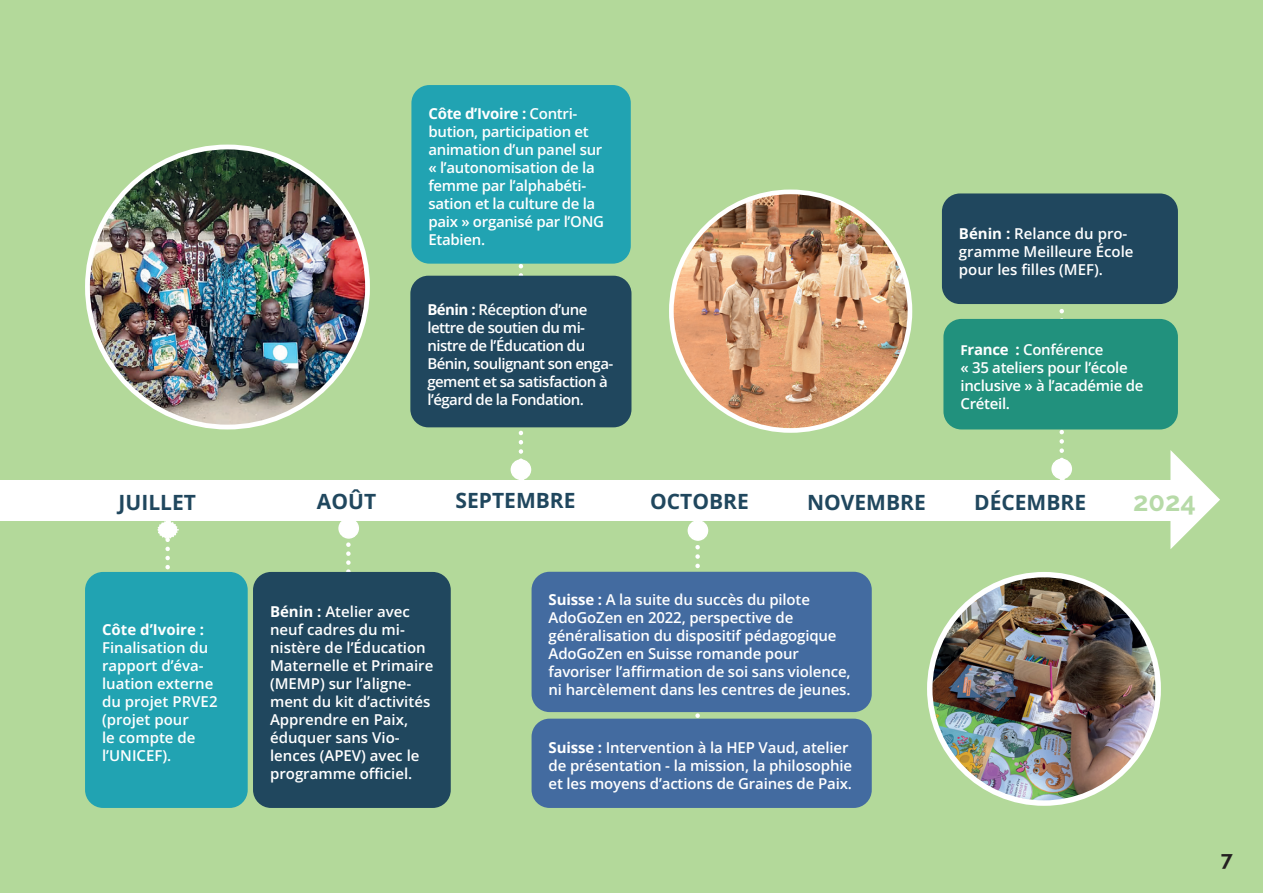
<style>
.page{position:relative;width:1263px;height:893px;background:#b3d99a}
.page>*{position:absolute;margin:0;border:0;box-sizing:border-box;transform-origin:0 0}
.t1{font:700 27px "Raleway";color:#b7daa8}
.t2{font:700 21px "Open Sans";color:#20475e}
.t3{font:700 21px "Raleway";color:#231f20}
.t4{font:600 15px/18px "Open Sans";letter-spacing:-.01em;color:#fff}
.t5{font:600 15px/18px "Open Sans";letter-spacing:-.035em;color:#fff}
.t6{font:700 15px "Open Sans";color:#fff}
.s1{font-weight:700}
.s2{font-weight:700;font-size:13.5px}
</style>
<div class="page">
<div style="left:0;top:480px;width:1191px;height:40px;background:#fff"></div>
<img style="left:930px;top:575px;width:225px;height:228px">
<div style="left:927px;top:572px;width:234px;height:234px;border:5px solid #fff;border-radius:50%"></div>
<img style="left:671px;top:192px;width:239px;height:237px">
<div style="left:669px;top:190px;width:243px;height:243px;border:5px solid #fff;border-radius:50%"></div>
<svg style="left:156px;top:520px;width:23px;height:50px"></svg>
<div style="left:85px;top:572px;width:163px;height:236px;background:#21a3b2;border-radius:18px"></div>
<svg style="left:346px;top:545px;width:5px;height:27px"></svg>
<div style="left:339px;top:519px;width:19px;height:19px;background:#fff;border-radius:50%"></div>
<div style="left:338px;top:518px;width:21px;height:21px;border:2px solid #fff;border-radius:50%"></div>
<div style="left:253px;top:572px;width:198px;height:236px;background:#20475e;border-radius:18px"></div>
<svg style="left:519px;top:264px;width:4px;height:195px"></svg>
<div style="left:511px;top:460px;width:19px;height:19px;background:#fff;border-radius:50%"></div>
<div style="left:511px;top:459px;width:20px;height:21px;border:2px solid #fff;border-radius:50%"></div>
<div style="left:410px;top:276px;width:221px;height:151px;background:#20475e;border-radius:18px"></div>
<svg style="left:1059px;top:309px;width:5px;height:150px"></svg>
<div style="left:1052px;top:459px;width:19px;height:19px;background:#fff;border-radius:50%"></div>
<div style="left:1051px;top:459px;width:21px;height:20px;border:2px solid #fff;border-radius:50%"></div>
<div style="left:942px;top:193px;width:236px;height:111px;background:#20475e;border-radius:18px"></div>
<div style="left:943px;top:319px;width:235px;height:110px;background:#21917d;border-radius:18px"></div>
<svg style="left:695px;top:547px;width:5px;height:172px"></svg>
<div style="left:688px;top:521px;width:19px;height:19px;background:#fff;border-radius:50%"></div>
<div style="left:688px;top:520px;width:20px;height:21px;border:2px solid #fff;border-radius:50%"></div>
<div style="left:531px;top:572px;width:341px;height:140px;background:#436ba0;border-radius:18px"></div>
<svg style="left:1170px;top:450px;width:50px;height:99px"></svg>
<img style="left:87px;top:147px;width:281px;height:280px;border-radius:140px">
<div style="left:411px;top:85px;width:220px;height:179px;background:#21a3b2;border-radius:18px"></div>
<div style="left:531px;top:719px;width:341px;height:89px;background:#436ba0;border-radius:18px"></div>
<p class="t4" style="left:428px;top:105px;width:177px"><span class="s1">Côte d’Ivoire :</span> Contri&shy;bution, participation et animation d’un panel sur « l’autonomisation de la femme par l’alphabéti&shy;sation et la culture de la paix » organisé par l’ONG<br>Etabien.</p>
<p class="t5" style="left:427px;top:300px;width:188px"><span class="s1">Bénin :</span> Réception d’une lettre de soutien du mi&shy;nistre de l’Éducation du<br>Bénin, soulignant son enga&shy;gement et sa satisfaction à l’égard de la Fondation.</p>
<p class="t4" style="left:959px;top:224px;width:176px"><span class="s1">Bénin :</span> Relance du pro&shy;gramme Meilleure École pour les filles (MEF).</p>
<p class="t4" style="left:960px;top:340px;width:145px"><span class="s2">F</span><span class="s1">rance :</span> Conférence</p>
<p class="t4" style="left:960px;top:358px;width:184px">« 35 ateliers pour l’école inclusive » à l’académie de<br>Créteil.</p>
<p class="t2" style="left:119px;top:488px;width:79px">JUILLET</p>
<p class="t2" style="left:317px;top:487px;width:61px">AOÛT</p>
<p class="t2" style="left:456px;top:486px;width:121px">SEPTEMBRE</p>
<p class="t2" style="left:650px;top:487px;width:100px">OCTOBRE</p>
<p class="t2" style="left:807px;top:488px;width:120px">NOVEMBRE</p>
<p class="t2" style="left:974px;top:488px;width:113px">DÉCEMBRE</p>
<p class="t6" style="left:102px;top:619px;width:104px">Côte d’Ivoire :</p>
<p class="t4" style="left:102px;top:638px;width:117px">Finalisation du rapport d’éva&shy;luation externe du projet PRVE2 (projet pour<br>le compte de l’UNICEF).</p>
<p class="t4" style="left:270px;top:602px;width:165px"><span class="s1">Bénin :</span> Atelier avec neuf cadres du mi&shy;nistère de l’Éducation<br>Maternelle et Primaire (MEMP) sur l’aligne&shy;ment du kit d’activités<br>Apprendre en Paix, éduquer sans Vio&shy;lences (APEV) avec le programme officiel.</p>
<p class="t4" style="left:549px;top:590px;width:303px"><span class="s1">Suisse :</span> A la suite du succès du pilote AdoGoZen en 2022, perspective de généralisation du dispositif pédagogique AdoGoZen en Suisse romande pour favoriser l’affirmation de soi sans violence, ni harcèlement dans les centres de jeunes.</p>
<p class="t4" style="left:549px;top:738px;width:305px"><span class="s1">Suisse :</span> Intervention à la HEP Vaud, atelier de présentation - la mission, la philosophie et les moyens d’actions de Graines de Paix.</p>
<p class="t1" style="left:1133px;top:486px;width:64px">2024</p>
<p class="t3" style="left:1221px;top:849px;width:21px">77</p>
</div>
